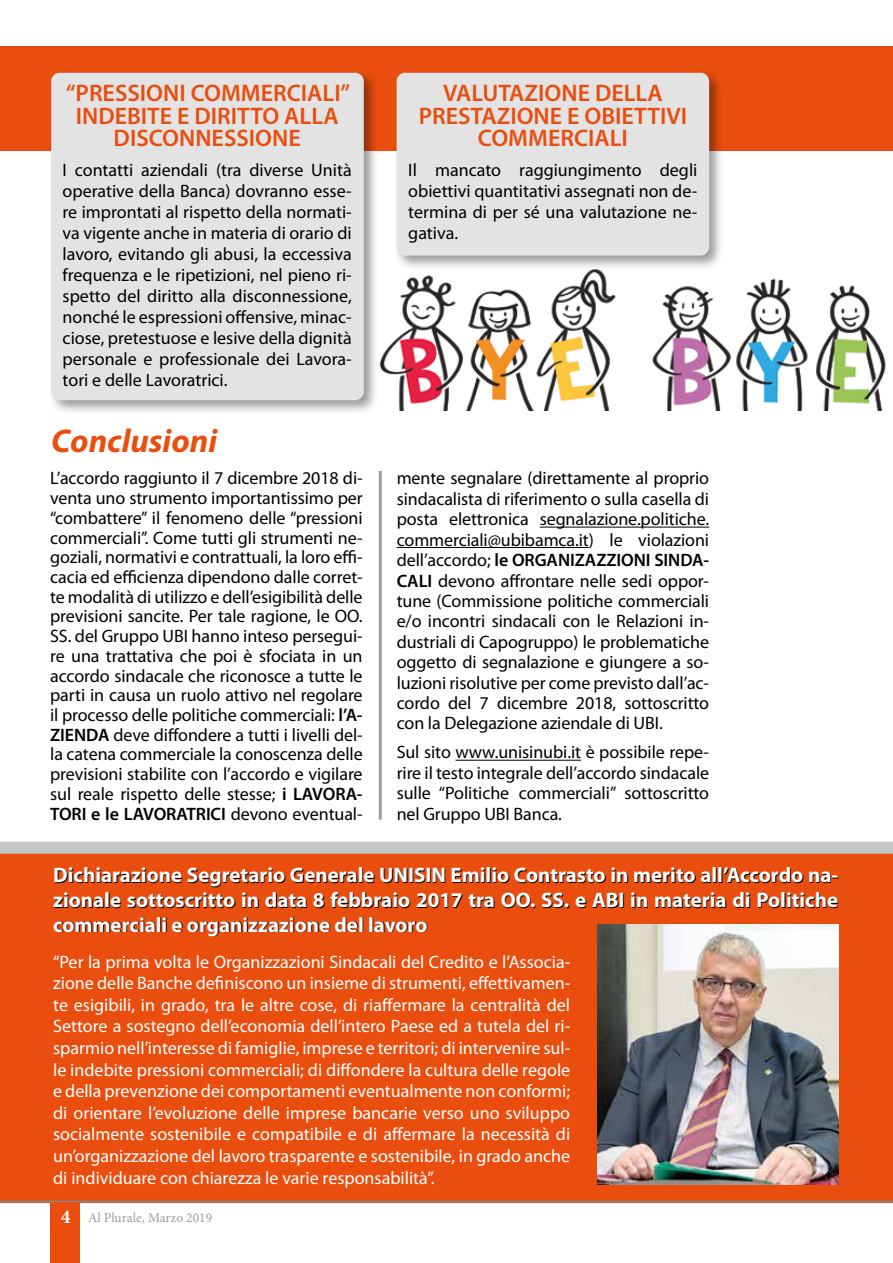
<style>
.page{position:relative;width:893px;height:1263px;background:#fff}
.page>*{position:absolute;margin:0;border:0;box-sizing:border-box;transform-origin:0 0}
.t1{font:italic 700 33px "Myriad Pro";color:#e94e0f}
.t2{font:600 24px/22.5px "Myriad Pro";color:#e94e0f;text-align:center}
.t3{font:700 21px/24.6px "Myriad Pro";color:#fff;text-align:justify}
.t4{font:18px/19.6px "Myriad Pro";letter-spacing:-.005em;color:#000;text-align:justify}
.t5{font:18px/21.6px "Myriad Pro";color:#fff;text-align:justify}
.t6{font:13.5px "Minion Pro";color:#9d9d9c}
.s1{font-weight:600}
.s2{font-weight:700;font-size:19.5px;color:#fff}
</style>
<div class="page">
<div style="left:0;top:852px;width:893px;height:350px;background:#e94e0f"></div>
<img style="left:379px;top:271px;width:507px;height:139px">
<div style="left:51px;top:1201px;width:29px;height:62px;background:#e94e0f"></div>
<hr style="left:0;top:1201px;width:893px;height:1px;background:#878787">
<hr style="left:540px;top:527px;width:169px;height:1px;background:#000">
<hr style="left:397px;top:547px;width:192px;height:1px;background:#000">
<hr style="left:456px;top:760px;width:125px;height:1px;background:#000">
<div style="left:0;top:46px;width:893px;height:105px;background:#e94e0f"></div>
<div style="left:48px;top:70px;width:331px;height:345px;background:#000;opacity:.4"></div>
<div style="left:51px;top:73px;width:313px;height:327px;background:#e3e3e3;border-radius:9px"></div>
<div style="left:394px;top:70px;width:330px;height:201px;background:#000;opacity:.4"></div>
<div style="left:397px;top:73px;width:312px;height:183px;background:#e3e3e3;border-radius:9px"></div>
<img style="left:597px;top:925px;width:242px;height:259px">
<div style="left:0;top:842px;width:893px;height:12px;background:#c6c6c6"></div>
<hr style="left:379px;top:471px;width:3px;height:349px;background:#9d9d9c">
<h2 class="t2" style="left:66px;top:81px;width:286px">“PRESSIONI COMMERCIALI”<br>INDEBITE E DIRITTO ALLA<br>DISCONNESSIONE</h2>
<p class="t4" style="left:63px;top:160px;width:291px;line-height:21px">I contatti aziendali (tra diverse Unità operative della Banca) dovranno esse&shy;re improntati al rispetto della normati&shy;va vigente anche in materia di orario di lavoro, evitando gli abusi, la eccessiva frequenza e le ripetizioni, nel pieno ri&shy;spetto del diritto alla disconnessione, nonché le espressioni offensive, minac&shy;ciose, pretestuose e lesive della dignità personale e professionale dei Lavora&shy;tori e delle Lavoratrici.</p>
<h1 class="t1" style="left:51px;top:419px;width:167px">Conclusioni</h1>
<h2 class="t2" style="left:419px;top:81px;width:270px">VALUTAZIONE DELLA<br>PRESTAZIONE E OBIETTIVI<br>COMMERCIALI</h2>
<p class="t4" style="left:408px;top:160px;width:291px;line-height:21px">Il mancato raggiungimento degli obiettivi quantitativi assegnati non de&shy;termina di per sé una valutazione ne&shy;gativa.</p>
<p class="t4" style="left:50px;top:468px;width:314px">L’accordo raggiunto il 7 dicembre 2018 di&shy;venta uno strumento importantissimo per “combattere” il fenomeno delle “pressioni commerciali”. Come tutti gli strumenti ne&shy;goziali, normativi e contrattuali, la loro effi&shy;cacia ed efficienza dipendono dalle corret&shy;te modalità di utilizzo e dell’esigibilità delle previsioni sancite. Per tale ragione, le OO.<br>SS. del Gruppo UBI hanno inteso persegui&shy;re una trattativa che poi è sfociata in un accordo sindacale che riconosce a tutte le parti in causa un ruolo attivo nel regolare il processo delle politiche commerciali: <span class="s1">l’A-ZIENDA</span> deve diffondere a tutti i livelli del&shy;la catena commerciale la conoscenza delle previsioni stabilite con l’accordo e vigilare sul reale rispetto delle stesse; <span class="s1">i LAVORA-TORI e le LAVORATRICI</span> devono eventual-</p>
<p class="t4" style="left:397px;top:468px;width:314px;line-height:20.4px">mente segnalare (direttamente al proprio sindacalista di riferimento o sulla casella di posta elettronica segnalazione.politiche. commerciali@ubibamca.it) le violazioni dell’accordo; <span class="s1">le ORGANIZAZZIONI SINDA-CALI</span> devono affrontare nelle sedi oppor&shy;tune (Commissione politiche commerciali e/o incontri sindacali con le Relazioni in&shy;dustriali di Capogruppo) le problematiche oggetto di segnalazione e giungere a so&shy;luzioni risolutive per come previsto dall’ac&shy;cordo del 7 dicembre 2018, sottoscritto con la Delegazione aziendale di UBI.</p>
<p class="t4" style="left:397px;top:742px;width:314px;line-height:20.4px">Sul sito www.unisinubi.it è possibile repe&shy;rire il testo integrale dell’accordo sindacale sulle “Politiche commerciali” sottoscritto nel Gruppo UBI Banca.</p>
<p class="t3" style="left:53px;top:862px;width:786px">Dichiarazione Segretario Generale UNISIN Emilio Contrasto in merito all’Accordo na&shy;zionale sottoscritto in data 8 febbraio 2017 tra OO. SS. e ABI in materia di Politiche commerciali e organizzazione del lavoro</p>
<p class="t5" style="left:53px;top:950px;width:519px">“Per la prima volta le Organizzazioni Sindacali del Credito e l’Associa&shy;zione delle Banche definiscono un insieme di strumenti, effettivamen&shy;te esigibili, in grado, tra le altre cose, di riaffermare la centralità del Settore a sostegno dell’economia dell’intero Paese ed a tutela del ri&shy;sparmio nell’interesse di famiglie, imprese e territori; di intervenire sul&shy;le indebite pressioni commerciali; di diffondere la cultura delle regole e della prevenzione dei comportamenti eventualmente non conformi; di orientare l’evoluzione delle imprese bancarie verso uno sviluppo socialmente sostenibile e compatibile e di affermare la necessità di un’organizzazione del lavoro trasparente e sostenibile, in grado anche di individuare con chiarezza le varie responsabilità”.</p>
<p class="t6" style="left:61px;top:1208px;width:153px"><span class="s2">4</span> Al Plurale, Marzo 2019</p>
</div>
